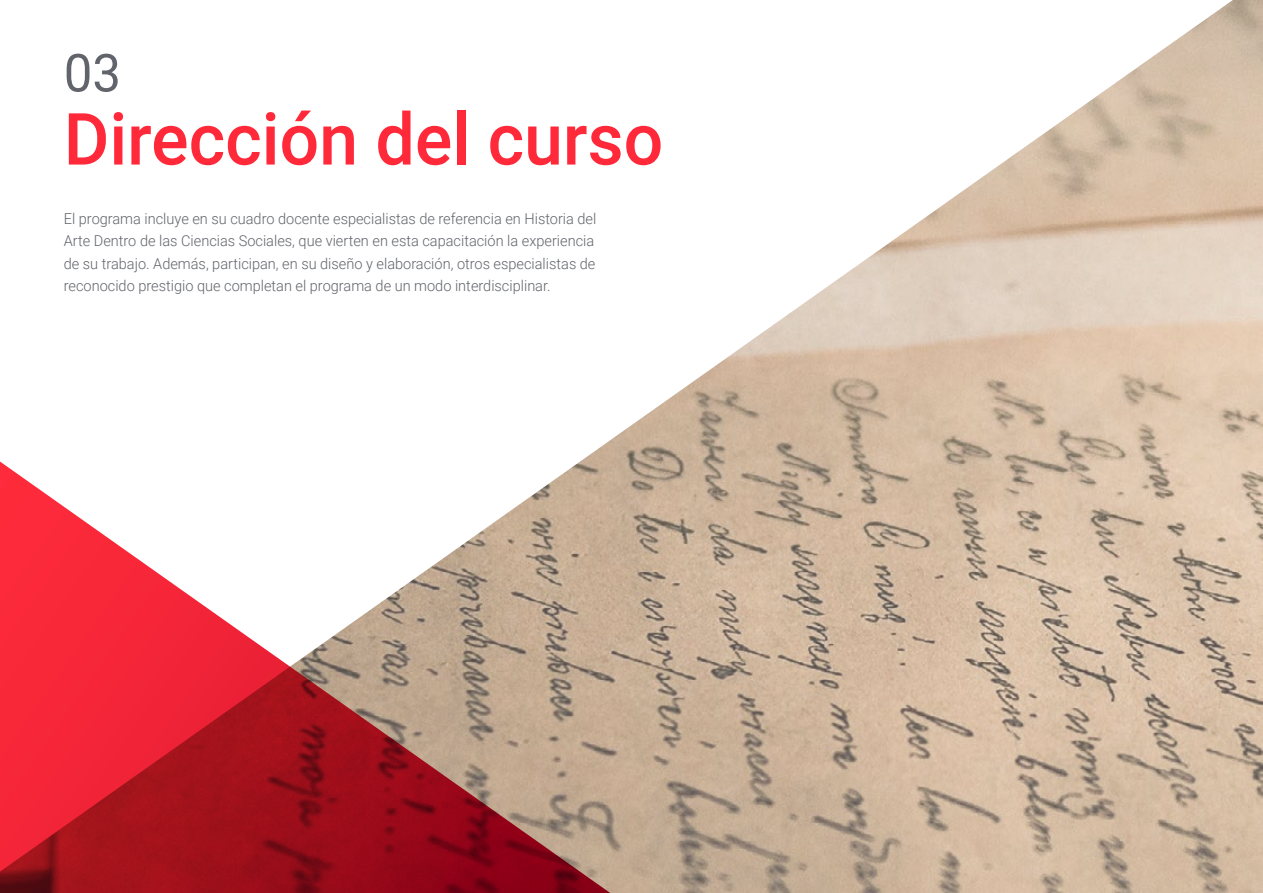
<style>
.page{position:relative;width:1263px;height:893px;background:#fff}
.page>*{position:absolute;margin:0;border:0;box-sizing:border-box;transform-origin:0 0}
.t1{font:500 72px "Roboto";color:#ff293a}
.t2{font:52.5px "Roboto";color:#61646a}
.t3{font:300 15px/22.5px "Roboto";color:#61646a}
</style>
<div class="page">
<img style="left:602px;top:0;width:661px;height:893px">
<svg style="left:0;top:446px;width:640px;height:447px"></svg>
<h2 class="t2" style="left:64px;top:36px;width:59px">03</h2>
<h1 class="t1" style="left:64px;top:89px;width:601px">Dirección del curso</h1>
<p class="t3" style="left:64px;top:207px;width:534px">El programa incluye en su cuadro docente especialistas de referencia en Historia del Arte Dentro de las Ciencias Sociales, que vierten en esta capacitación la experiencia de su trabajo. Además, participan, en su diseño y elaboración, otros especialistas de reconocido prestigio que completan el programa de un modo interdisciplinar.</p>
</div>
